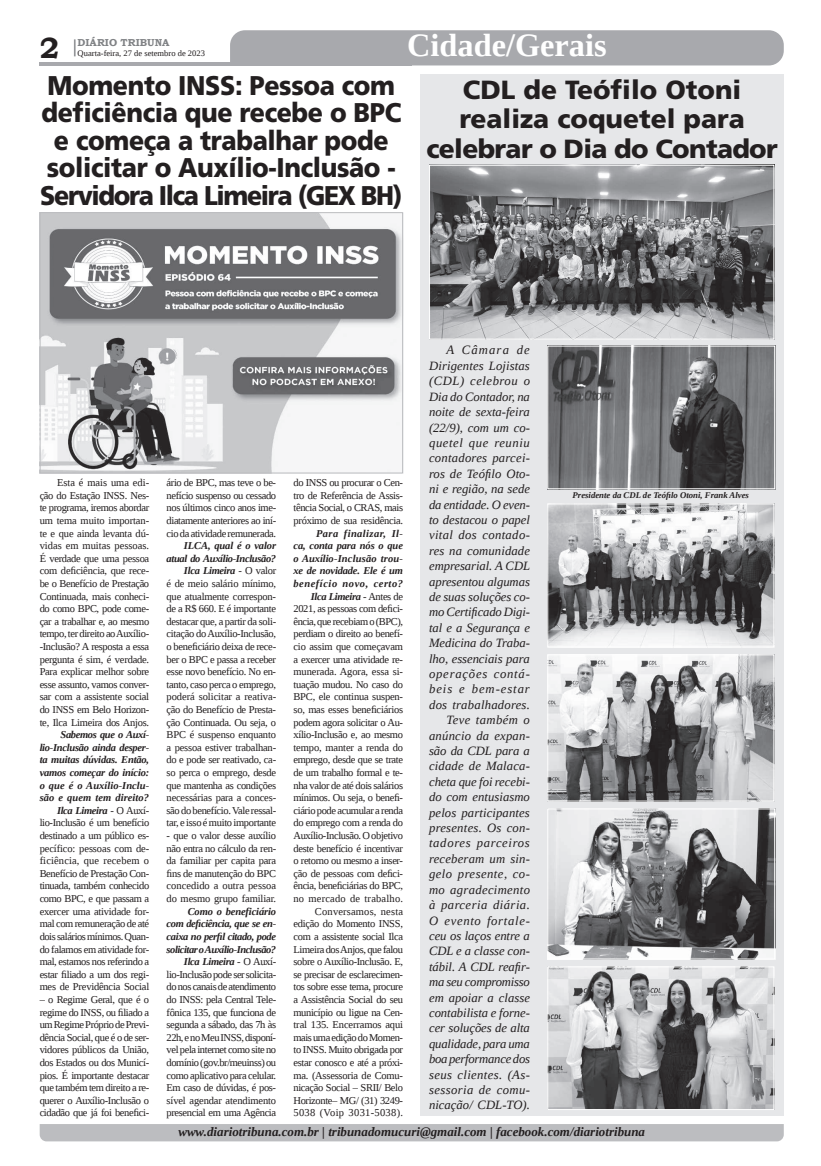
<style>
.page{position:relative;width:821px;height:1166px;background:#fff}
.page>*{position:absolute;margin:0;border:0;box-sizing:border-box;transform-origin:0 0}
.t1{font:700 32.38px "Liberation Serif";color:#fff}
.t2{font:700 29.31px "Bookman Old Style";color:#231f20}
.t3{font:900 27.04px/27.6px "Frutiger LT Std";letter-spacing:-.015em;color:#231f20;text-align:center;scale:.92 1}
.t4{font:900 26.25px/29.8px "Frutiger LT Std";color:#231f20;text-align:center}
.t5{font:italic 700 12.95px "Liberation Serif";color:#231f20}
.t6{font:italic 12.69px/15.4px "Liberation Serif";color:#231f20;text-align:right}
.t7{font:10.5px/12.6px "Liberation Serif";letter-spacing:-.035em;color:#231f20;text-align:justify}
.t8{font:700 10.06px "Bookman Old Style";color:#808285}
.t9{font:italic 700 8.75px "Liberation Serif";color:#231f20}
.t10{font:8.4px "Liberation Serif";color:#231f20}
.s1{font-weight:700;font-style:italic}
</style>
<div class="page">
<svg style="left:74px;top:39px;width:2px;height:17px"></svg>
<hr style="left:40px;top:62px;width:372px;height:3px;background:#a8a9ad">
<div style="left:230px;top:30px;width:554px;height:35px;background:#a8a9ad"></div>
<div style="left:40px;top:1124px;width:744px;height:17px;background:#bcbdc0"></div>
<div style="left:420px;top:74px;width:364px;height:1042px;background:#e6e7e9"></div>
<img style="left:42px;top:214px;width:359px;height:257px">
<div style="left:40px;top:212px;width:363px;height:261px;border:1px solid #bcbdc0"></div>
<img style="left:431px;top:167px;width:341px;height:170px">
<div style="left:429px;top:165px;width:345px;height:174px;border:1px solid #fff"></div>
<img style="left:549px;top:505px;width:223px;height:140px">
<div style="left:547px;top:503px;width:227px;height:144px;border:1px solid #fff"></div>
<img style="left:549px;top:968px;width:223px;height:140px">
<div style="left:547px;top:966px;width:227px;height:144px;border:1px solid #fff"></div>
<img style="left:549px;top:656px;width:223px;height:143px">
<div style="left:547px;top:654px;width:227px;height:147px;border:1px solid #fff"></div>
<img style="left:549px;top:810px;width:224px;height:147px">
<div style="left:547px;top:808px;width:228px;height:151px;border:1px solid #fff"></div>
<img style="left:549px;top:348px;width:224px;height:139px">
<div style="left:547px;top:346px;width:228px;height:143px;border:1px solid #fff"></div>
<h1 class="t1" style="left:407px;top:24px;width:201px">Cidade/Gerais</h1>
<h3 class="t4" style="left:426px;top:74px;width:353px">CDL de Teófilo Otoni realiza coquetel para celebrar o Dia do Contador</h3>
<p class="t8" style="left:78px;top:35px;width:93px">DIÁRIO TRIBUNA</p>
<h2 class="t2" style="left:40px;top:27px;width:21px">2</h2>
<p class="t10" style="left:78px;top:48px;width:129px">Quarta-feira, 27 de setembro de 2023</p>
<h3 class="t3" style="left:40px;top:71px;width:395px">Momento INSS: Pessoa com deficiência que recebe o BPC e começa a trabalhar pode solicitar o Auxílio-Inclusão -<br>Servidora Ilca Limeira (GEX BH)</h3>
<p class="t7" style="left:40px;top:476px;width:111px;text-indent:17px">Esta é mais uma edi&shy;ção do Estação INSS. Nes&shy;te programa, iremos abordar um tema muito importan&shy;te e que ainda levanta dú&shy;vidas em muitas pessoas.<br>É verdade que uma pessoa com deficiência, que rece&shy;be o Benefício de Prestação Continuada, mais conheci&shy;do como BPC, pode come&shy;çar a trabalhar e, ao mesmo tempo, ter direito ao Auxílio--Inclusão? A resposta a essa pergunta é sim, é verdade.<br>Para explicar melhor sobre esse assunto, vamos conver&shy;sar com a assistente social do INSS em Belo Horizon&shy;te, Ilca Limeira dos Anjos.</p>
<p class="t7" style="left:40px;top:728px;width:111px;text-align:right"><span class="s1">Sabemos que o Auxí&shy;lio-Inclusão ainda desper&shy;ta muitas dúvidas. Então, vamos começar do início: o que é o Auxílio-Inclu&shy;são e quem tem direito?<br>Ilca Limeira</span> - O Auxí&shy;lio-Inclusão é um benefício destinado a um público es&shy;pecífico: pessoas com de&shy;ficiência, que recebem o<br>Benefício de Prestação Con&shy;tinuada, também conhecido como BPC, e que passam a exercer uma atividade for&shy;mal com remuneração de até dois salários mínimos. Quan&shy;do falamos em atividade for&shy;mal, estamos nos referindo a estar filiado a um dos regi&shy;mes de Previdência Social</p>
<p class="t7" style="left:40px;top:993px;width:111px">– o Regime Geral, que é o regime do INSS, ou filiado a um Regime Próprio de Previ&shy;dência Social, que é o de ser&shy;vidores públicos da União, dos Estados ou dos Municí&shy;pios. É importante destacar que também tem direito a re&shy;querer o Auxílio-Inclusão o cidadão que já foi benefici-</p>
<p class="t7" style="left:167px;top:476px;width:111px">ário de BPC, mas teve o be&shy;nefício suspenso ou cessado nos últimos cinco anos ime&shy;diatamente anteriores ao iní&shy;cio da atividade remunerada.</p>
<p class="t7" style="left:167px;top:539px;width:111px;text-align:right"><span class="s1">ILCA, qual é o valor atual do Auxílio-Inclusão?<br>Ilca Limeira</span> - O valor<br>é de meio salário mínimo, que atualmente correspon&shy;de a R$ 660. E é importante destacar que, a partir da soli&shy;citação do Auxílio-Inclusão, o beneficiário deixa de rece&shy;ber o BPC e passa a receber esse novo benefício. No en&shy;tanto, caso perca o emprego, poderá solicitar a reativa&shy;ção do Benefício de Presta&shy;ção Continuada. Ou seja, o<br>BPC é suspenso enquanto a pessoa estiver trabalhan&shy;do e pode ser reativado, ca&shy;so perca o emprego, desde que mantenha as condições necessárias para a conces&shy;são do benefício. Vale ressal&shy;tar, e isso é muito importante</p>
<p class="t7" style="left:167px;top:829px;width:111px">- que o valor desse auxílio não entra no cálculo da ren&shy;da familiar per capita para fins de manutenção do BPC concedido a outra pessoa do mesmo grupo familiar.</p>
<p class="t7" style="left:167px;top:905px;width:111px;text-align:right"><span class="s1">Como o beneficiário<br>com deficiência, que se en&shy;caixa no perfil citado, pode solicitar o Auxílio-Inclusão?<br>Ilca Limeira</span> - O Auxí&shy;lio-Inclusão pode ser solicita&shy;do nos canais de atendimento do INSS: pela Central Tele&shy;fônica 135, que funciona de segunda a sábado, das 7h às<br>22h, e no Meu INSS, disponí&shy;vel pela internet como site no domínio (gov.br/meuinss) ou como aplicativo para celular.<br>Em caso de dúvidas, é pos&shy;sível agendar atendimento presencial em uma Agência</p>
<p class="t7" style="left:294px;top:476px;width:111px">do INSS ou procurar o Cen&shy;tro de Referência de Assis&shy;tência Social, o CRAS, mais próximo de sua residência.</p>
<p class="t7" style="left:294px;top:527px;width:111px;text-align:right"><span class="s1">Para finalizar, Il-<br>ca, conta para nós o que o Auxílio-Inclusão trou&shy;xe de novidade. Ele é um benefício novo, certo?<br>Ilca Limeira</span> - Antes de<br>2021, as pessoas com defici&shy;ência, que recebiam o (BPC), perdiam o direito ao benefí&shy;cio assim que começavam a exercer uma atividade re&shy;munerada. Agora, essa si&shy;tuação mudou. No caso do<br>BPC, ele continua suspen&shy;so, mas esses beneficiários podem agora solicitar o Au&shy;xílio-Inclusão e, ao mesmo tempo, manter a renda do emprego, desde que se trate de um trabalho formal e te&shy;nha valor de até dois salários mínimos. Ou seja, o benefi&shy;ciário pode acumular a renda do emprego com a renda do<br>Auxílio-Inclusão. O objetivo deste benefício é incentivar o retorno ou mesmo a inser&shy;ção de pessoas com defici&shy;ência, beneficiárias do BPC, no mercado de trabalho.<br>Conversamos, nesta edição do Momento INSS, com a assistente social Ilca<br>Limeira dos Anjos, que falou sobre o Auxílio-Inclusão. E, se precisar de esclarecimen&shy;tos sobre esse tema, procure a Assistência Social do seu município ou ligue na Cen&shy;tral 135. Encerramos aqui mais uma edição do Momen&shy;to INSS. Muito obrigada por estar conosco e até a próxi&shy;ma. (Assessoria de Comu&shy;nicação Social – SRII/ Belo<br>Horizonte– MG/ (31) 3249-<br>5038 (Voip 3031-5038).</p>
<p class="t6" style="left:429px;top:342px;width:103px">A Câmara de<br>Dirigentes Lojistas (CDL) celebrou o<br>Dia do Contador, na noite de sexta-feira (22/9), com um co&shy;quetel que reuniu contadores parcei&shy;ros de Teófilo Oto&shy;ni e região, na sede da entidade. O even&shy;to destacou o papel vital dos contado&shy;res na comunidade empresarial. A CDL apresentou algumas de suas soluções co&shy;mo Certificado Digi&shy;tal e a Segurança e<br>Medicina do Traba&shy;lho, essenciais para operações contá&shy;beis e bem-estar dos trabalhadores.<br>Teve também o anúncio da expan&shy;são da CDL para a cidade de Malaca&shy;cheta que foi recebi&shy;do com entusiasmo pelos participantes presentes. Os con&shy;tadores parceiros receberam um sin&shy;gelo presente, co&shy;mo agradecimento à parceria diária.<br>O evento fortale&shy;ceu os laços entre a<br>CDL e a classe con&shy;tábil. A CDL reafir&shy;ma seu compromisso em apoiar a classe contabilista e forne&shy;cer soluções de alta qualidade, para uma boa performance dos seus clientes. (As&shy;sessoria de comu&shy;nicação/ CDL-TO).</p>
<p class="t9" style="left:573px;top:490px;width:178px">Presidente da CDL de Teófilo Otoni, Frank Alves</p>
<p class="t5" style="left:178px;top:1123px;width:468px">www.diariotribuna.com.br | tribunadomucuri@gmail.com | facebook.com/diariotribuna</p>
</div>
